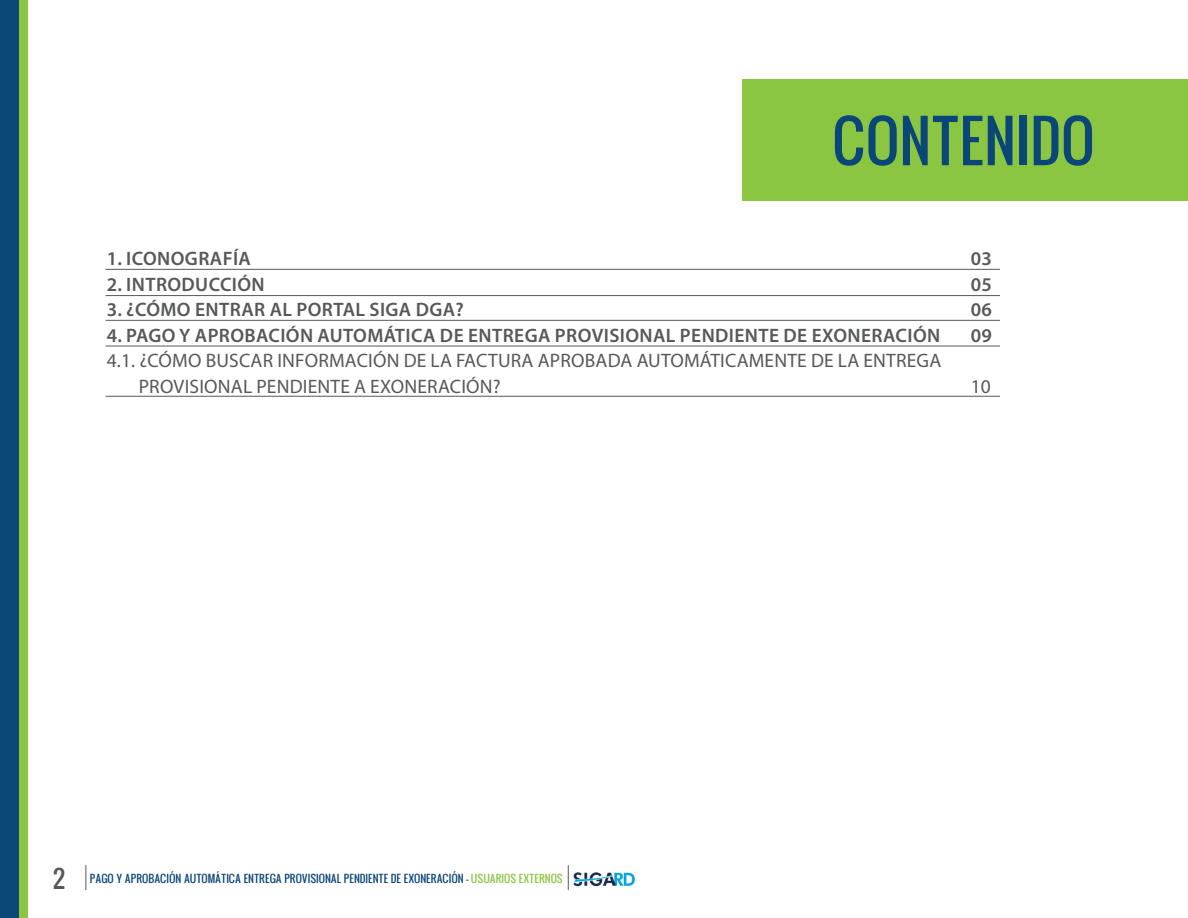
<style>
.page{position:relative;width:1188px;height:918px;background:#fff}
.page>*{position:absolute;margin:0;border:0;box-sizing:border-box;transform-origin:0 0}
.t1{font:56.55px "Oswald";color:#0a4677}
.t2{font:24px "Oswald";color:#57585a}
.t3{font:600 19.5px "Myriad Pro";letter-spacing:.02em;color:#57585a}
.t4{font:19.5px "Myriad Pro";letter-spacing:.01em;color:#57585a}
.t5{font:10.5px "Oswald";letter-spacing:-.005em;color:#0a4677}
.s1{color:#8bc642}
</style>
<div class="page">
<div style="left:0;top:0;width:28px;height:918px;background:#8bc642"></div>
<div style="left:0;top:0;width:19px;height:918px;background:#0c4779"></div>
<svg style="left:86px;top:865px;width:1px;height:25px"></svg>
<svg style="left:568px;top:865px;width:1px;height:25px"></svg>
<img style="left:573px;top:872px;width:62px;height:15px">
<div style="left:742px;top:79px;width:446px;height:122px;background:#8bc642"></div>
<hr style="left:106px;top:269px;width:894px;height:1px;background:#57585a">
<hr style="left:106px;top:295px;width:894px;height:1px;background:#57585a">
<hr style="left:106px;top:320px;width:894px;height:1px;background:#57585a">
<hr style="left:106px;top:346px;width:894px;height:1px;background:#57585a">
<hr style="left:106px;top:396px;width:894px;height:1px;background:#57585a">
<p class="t1" style="left:832px;top:98px;width:264px">CONTENIDO</p>
<p class="t3" style="left:107px;top:246px;width:146px">1. ICONOGRAFÍA</p>
<p class="t3" style="left:971px;top:246px;width:22px">03</p>
<p class="t3" style="left:107px;top:272px;width:159px">2. INTRODUCCIÓN</p>
<p class="t3" style="left:971px;top:272px;width:22px">05</p>
<p class="t3" style="left:107px;top:297px;width:358px">3. ¿CÓMO ENTRAR AL PORTAL SIGA DGA?</p>
<p class="t3" style="left:971px;top:297px;width:22px">06</p>
<p class="t3" style="left:107px;top:323px;width:835px">4. PAGO Y APROBACIÓN AUTOMÁTICA DE ENTREGA PROVISIONAL PENDIENTE DE EXONERACIÓN</p>
<p class="t3" style="left:971px;top:323px;width:22px">09</p>
<p class="t4" style="left:107px;top:349px;width:836px">4.1. ¿CÓMO BUSCAR INFORMACIÓN DE LA FACTURA APROBADA AUTOMÁTICAMENTE DE LA ENTREGA</p>
<p class="t4" style="left:139px;top:374px;width:363px">PROVISIONAL PENDIENTE A EXONERACIÓN?</p>
<p class="t4" style="left:971px;top:374px;width:22px">10</p>
<p class="t2" style="left:53px;top:860px;width:14px">2</p>
<p class="t5" style="left:90px;top:870px;width:474px">PAGO Y APROBACIÓN AUTOMÁTICA ENTREGA PROVISIONAL PENDIENTE DE EXONERACIÓN - <span class="s1">USUARIOS EXTERNOS</span></p>
</div>
